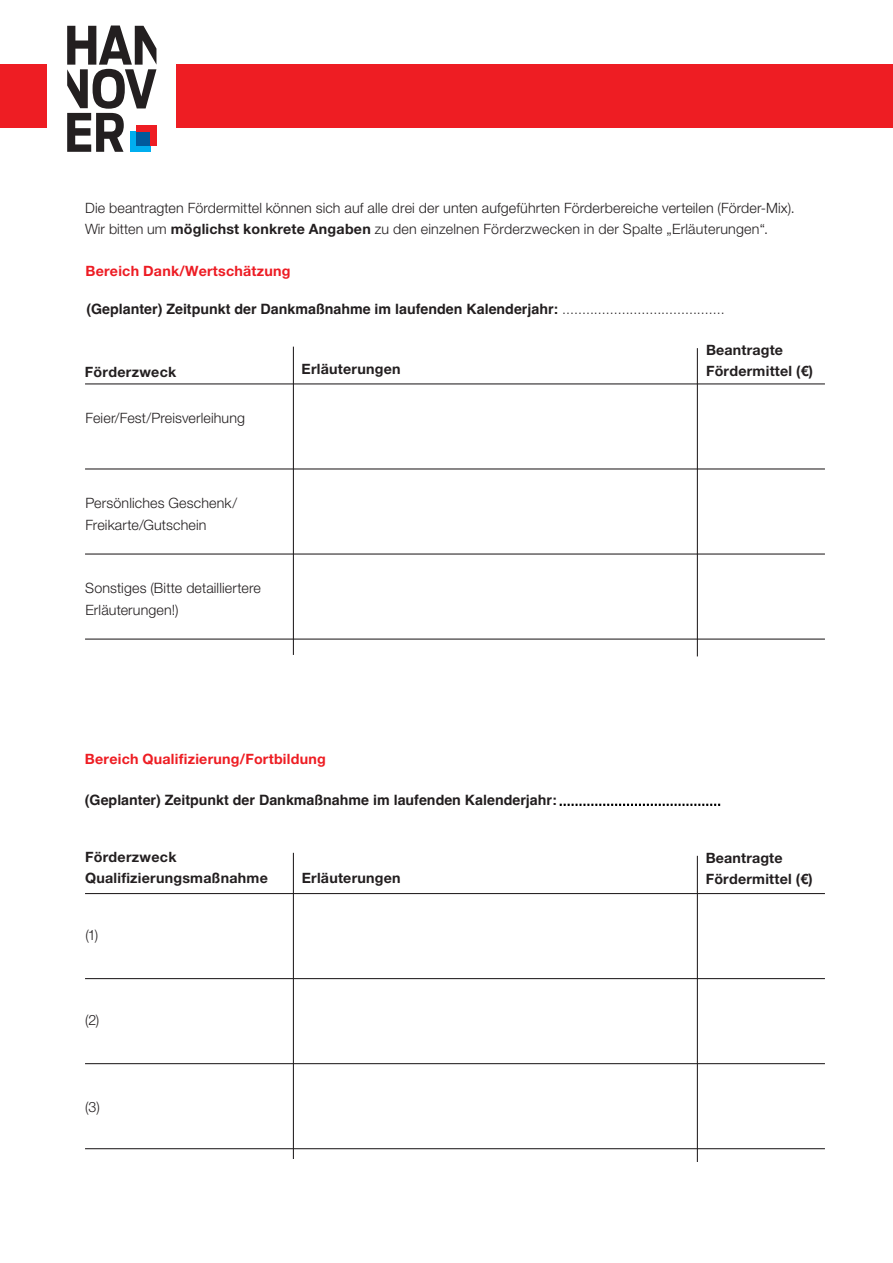
<style>
.page{position:relative;width:893px;height:1263px;background:#fff}
.page>*{position:absolute;margin:0;border:0;box-sizing:border-box;transform-origin:0 0}
.t1{font:300 14.25px/21.3px "Helvetica Neue LT Std";letter-spacing:.01em;color:#231f20}
.t2{font:700 14.25px "Helvetica";color:#221e1f}
.t3{font:700 14.25px/21.3px "Helvetica Neue LT Std";letter-spacing:.015em;color:#231f20}
.t4{font:700 14.25px "Helvetica Neue LT Std";letter-spacing:.015em;color:#221e1f}
.t5{font:700 14.25px "Helvetica Neue LT Std";letter-spacing:.015em;color:#ee1d23}
.t6{font:700 14.25px "Helvetica Neue LT Std";letter-spacing:.015em;color:#ed1c24}
.s1{font-weight:700}
.s2{font-weight:300}
</style>
<div class="page">
<hr style="left:293px;top:853px;width:1px;height:306px;background:#231f20">
<hr style="left:697px;top:856px;width:1px;height:306px;background:#231f20">
<div style="left:177px;top:64px;width:716px;height:64px;background:#ee1d23"></div>
<svg style="left:67px;top:26px;width:89px;height:126px"></svg>
<div style="left:0;top:64px;width:47px;height:64px;background:#ee1d23"></div>
<hr style="left:85px;top:978px;width:740px;height:1px;background:#231f20">
<hr style="left:85px;top:1063px;width:740px;height:1px;background:#231f20">
<hr style="left:85px;top:1148px;width:740px;height:1px;background:#231f20">
<hr style="left:85px;top:893px;width:740px;height:1px;background:#231f20">
<hr style="left:293px;top:347px;width:1px;height:308px;background:#231f20">
<hr style="left:697px;top:348px;width:1px;height:308px;background:#231f20">
<hr style="left:85px;top:383px;width:740px;height:1px;background:#231f20">
<hr style="left:85px;top:468px;width:740px;height:1px;background:#231f20">
<hr style="left:85px;top:553px;width:740px;height:1px;background:#231f20">
<hr style="left:85px;top:638px;width:740px;height:2px;background:#231f20">
<p class="t1" style="left:85px;top:197px;width:711px">Die beantragten Fördermittel können sich auf alle drei der unten aufgeführten Förderbereiche verteilen (Förder-Mix).<br>Wir bitten um <span class="s1">möglichst konkrete Angaben</span> zu den einzelnen Förderzwecken in der Spalte „Erläuterungen“.</p>
<p class="t6" style="left:85px;top:263px;width:207px">Bereich Dank/Wertschätzung</p>
<p class="t2" style="left:86px;top:301px;width:640px">(Geplanter) Zeitpunkt der Dankmaßnahme im laufenden Kalenderjahr: <span class="s2">.........................................</span></p>
<p class="t3" style="left:85px;top:361px;width:93px">Förderzweck</p>
<p class="t1" style="left:85px;top:407px;width:161px">Feier/Fest/Preisverleihung</p>
<p class="t1" style="left:85px;top:492px;width:153px">Persönliches Geschenk/<br>Freikarte/Gutschein</p>
<p class="t1" style="left:85px;top:577px;width:177px">Sonstiges (Bitte detailliertere<br>Erläuterungen!)</p>
<p class="t3" style="left:706px;top:339px;width:79px">Beantragte</p>
<p class="t3" style="left:302px;top:358px;width:100px">Erläuterungen</p>
<p class="t3" style="left:706px;top:360px;width:109px">Fördermittel (€)</p>
<p class="t5" style="left:85px;top:750px;width:242px">Bereich Qualifizierung/Fortbildung</p>
<p class="t2" style="left:85px;top:792px;width:638px">(Geplanter) Zeitpunkt der Dankmaßnahme im laufenden Kalenderjahr: <span class="s2">.........................................</span></p>
<p class="t3" style="left:85px;top:846px;width:184px">Förderzweck<br>Qualifizierungsmaßnahme</p>
<p class="t1" style="left:85px;top:924px;width:14px">(1)</p>
<p class="t4" style="left:706px;top:849px;width:79px">Beantragte</p>
<p class="t4" style="left:302px;top:869px;width:100px">Erläuterungen</p>
<p class="t4" style="left:706px;top:870px;width:109px">Fördermittel (€)</p>
<p class="t1" style="left:85px;top:1095px;width:16px">(3)</p>
</div>
